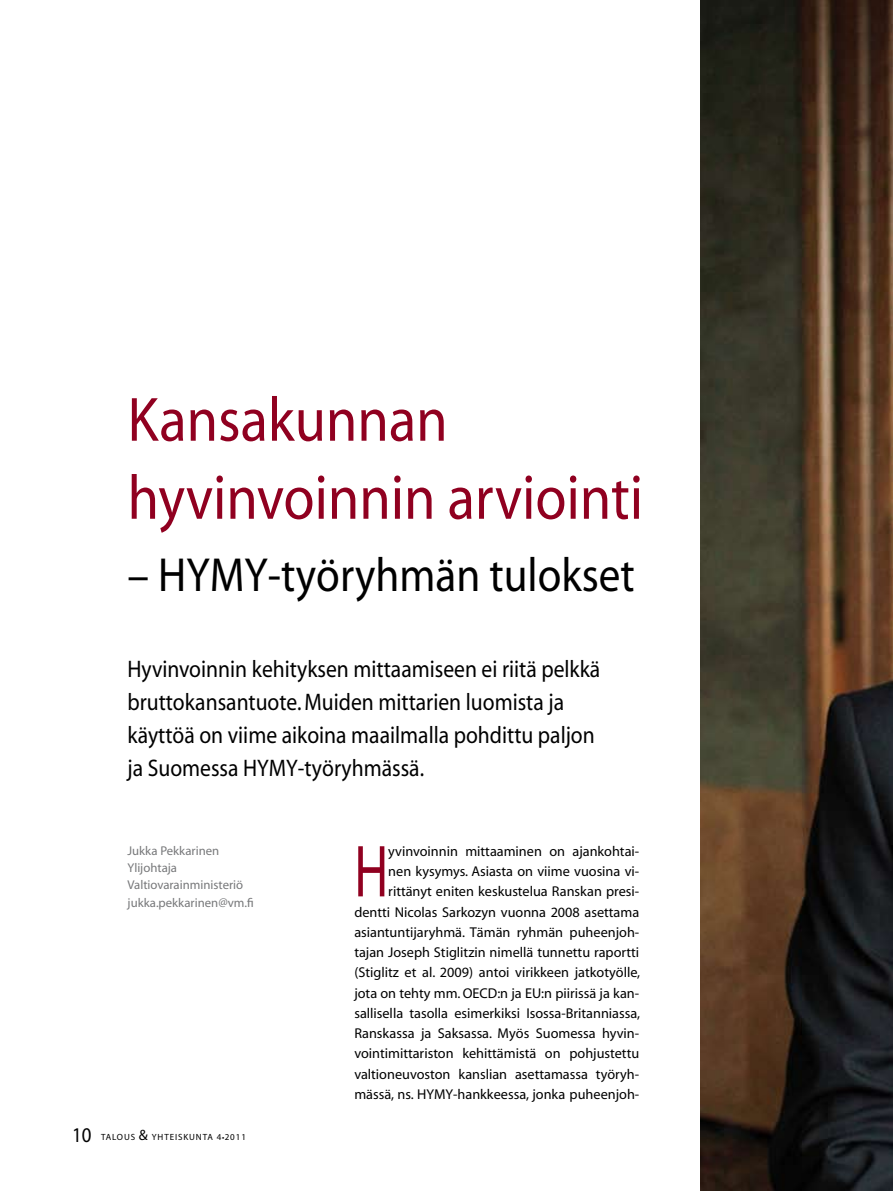
<style>
.page{position:relative;width:893px;height:1191px;background:#fff}
.page>*{position:absolute;margin:0;border:0;box-sizing:border-box;transform-origin:0 0}
.t1{font:74.4px "Myriad";color:#900020;scale:.7 1}
.t2{font:63px/78px "Myriad";color:#900020;scale:.9 1}
.t3{font:48px "Myriad";color:#000;scale:.9 1}
.t4{font:24px/33px "Myriad";color:#000;scale:.9 1}
.t5{font:21px "Myriad";color:#000;scale:.9 1}
.t6{font:14.25px/20.2px "Myriad";color:#000;text-align:right}
.t7{font:12.75px/17.2px "Myriad";color:#77787a}
.t8{font:9px "Myriad";letter-spacing:.1em;color:#000}
.s1{font-size:15px}
</style>
<div class="page">
<img style="left:700px;top:0;width:193px;height:1191px">
<h2 class="t2" style="left:128px;top:383px;width:574px">Kansakunnan hyvinvoinnin arviointi</h2>
<h3 class="t3" style="left:128px;top:551px;width:565px">– HYMY-työryhmän tulokset</h3>
<h3 class="t4" style="left:128px;top:654px;width:527px">Hyvinvoinnin kehityksen mittaamiseen ei riitä pelkkä bruttokansantuote. Muiden mittarien luomista ja käyttöä on viime aikoina maailmalla pohdittu paljon ja Suomessa HYMY-työryhmässä.</h3>
<p class="t7" style="left:128px;top:842px;width:128px">Jukka Pekkarinen<br>Ylijohtaja<br>Valtiovarainministeriö jukka.pekkarinen@vm.fi</p>
<h3 class="t5" style="left:72px;top:1124px;width:23px">10</h3>
<p class="t8" style="left:101px;top:1133px;width:146px">TALOUS <span class="s1">&amp;</span> YHTEISKUNTA 4 ●2011</p>
<p class="t6" style="left:354px;top:841px;width:287px">yvinvoinnin mittaaminen on ajankohtai-<br>nen kysymys. Asiasta on viime vuosina vi&shy;rittänyt eniten keskustelua Ranskan presi&shy;dentti Nicolas Sarkozyn vuonna 2008 asettama asiantuntijaryhmä. Tämän ryhmän puheenjoh&shy;tajan Joseph Stiglitzin nimellä tunnettu raportti (Stiglitz et al. 2009) antoi virikkeen jatkotyölle, jota on tehty mm. OECD:n ja EU:n piirissä ja kan&shy;sallisella tasolla esimerkiksi Isossa-Britanniassa, Ranskassa ja Saksassa. Myös Suomessa hyvin&shy;vointimittariston kehittämistä on pohjustettu valtioneuvoston kanslian asettamassa työryh&shy;mässä, ns. HYMY-hankkeessa, jonka puheenjoh-</p>
<h1 class="t1" style="left:354px;top:834px;width:50px">H</h1>
</div>
